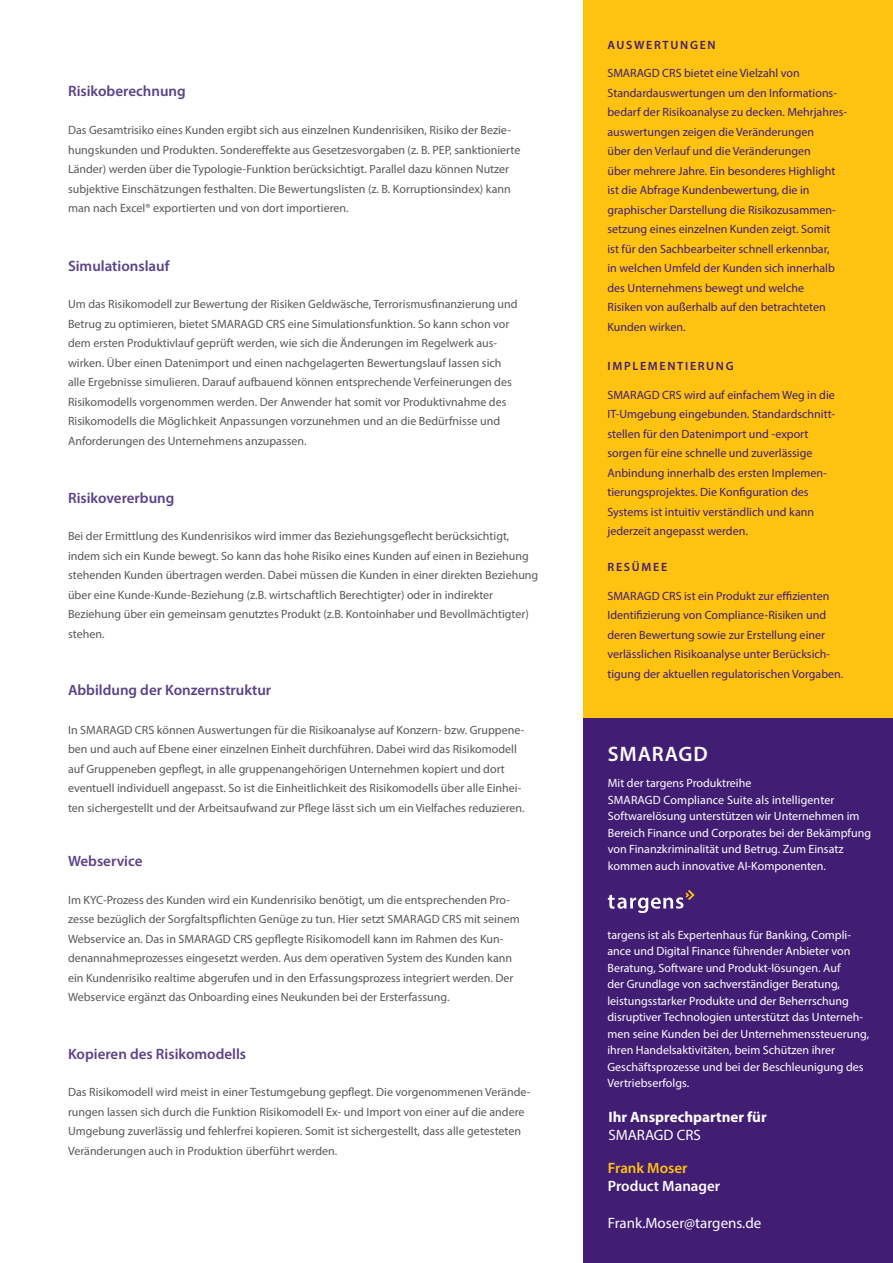
<style>
.page{position:relative;width:893px;height:1263px;background:#fff}
.page>*{position:absolute;margin:0;border:0;box-sizing:border-box;transform-origin:0 0}
.t1{font:600 21px "Myriad Pro";letter-spacing:.04em;color:#fff}
.t2{font:600 15px "Myriad Pro";color:#5c4187}
.t3{font:15px "Myriad Pro";color:#fff}
.t4{font:600 15px/18px "Myriad Pro";color:#fff}
.t5{font:700 15px "Myriad Pro";color:#fff}
.t6{font:12px/19.5px "Myriad Pro";color:#57585a}
.t7{font:12px/19.5px "Myriad Pro";color:#421d74}
.t8{font:12px/16.5px "Myriad Pro";color:#fff}
.t9{font:600 12px "Myriad Pro";letter-spacing:.14em;color:#421d74}
.s1{color:#fec210}
</style>
<div class="page">
<div style="left:584px;top:0;width:309px;height:723px;background:#fec210"></div>
<div style="left:584px;top:719px;width:309px;height:544px;background:#421d74"></div>
<svg style="left:608px;top:890px;width:87px;height:23px"></svg>
<p class="t2" style="left:68px;top:82px;width:119px">Risikoberechnung</p>
<p class="t6" style="left:68px;top:120px;width:454px">Das Gesamtrisiko eines Kunden ergibt sich aus einzelnen Kundenrisiken, Risiko der Bezie&shy;hungskunden und Produkten. Sondereffekte aus Gesetzesvorgaben (z. B. PEP, sanktionierte</p>
<p class="t6" style="left:68px;top:159px;width:443px">Länder) werden über die Typologie-Funktion berücksichtigt. Parallel dazu können Nutzer</p>
<p class="t6" style="left:68px;top:179px;width:444px">subjektive Einschätzungen festhalten. Die Bewertungslisten (z. B. Korruptionsindex) kann</p>
<p class="t6" style="left:68px;top:198px;width:282px">man nach Excel® exportierten und von dort importieren.</p>
<p class="t2" style="left:68px;top:256px;width:103px">Simulationslauf</p>
<p class="t6" style="left:68px;top:294px;width:451px">Um das Risikomodell zur Bewertung der Risiken Geldwäsche, Terrorismusfinanzierung und</p>
<p class="t6" style="left:68px;top:314px;width:443px">Betrug zu optimieren, bietet SMARAGD CRS eine Simulationsfunktion. So kann schon vor</p>
<p class="t6" style="left:68px;top:333px;width:431px">dem ersten Produktivlauf geprüft werden, wie sich die Änderungen im Regelwerk aus-</p>
<p class="t6" style="left:68px;top:353px;width:435px">wirken. Über einen Datenimport und einen nachgelagerten Bewertungslauf lassen sich</p>
<p class="t6" style="left:68px;top:372px;width:445px">alle Ergebnisse simulieren. Darauf aufbauend können entsprechende Verfeinerungen des</p>
<p class="t6" style="left:68px;top:392px;width:440px">Risikomodells vorgenommen werden. Der Anwender hat somit vor Produktivnahme des</p>
<p class="t6" style="left:68px;top:411px;width:434px">Risikomodells die Möglichkeit Anpassungen vorzunehmen und an die Bedürfnisse und</p>
<p class="t6" style="left:68px;top:431px;width:240px">Anforderungen des Unternehmens anzupassen.</p>
<p class="t2" style="left:68px;top:488px;width:108px">Risikovererbung</p>
<p class="t6" style="left:68px;top:526px;width:443px">Bei der Ermittlung des Kundenrisikos wird immer das Beziehungsgeflecht berücksichtigt,</p>
<p class="t6" style="left:68px;top:546px;width:462px">indem sich ein Kunde bewegt. So kann das hohe Risiko eines Kunden auf einen in Beziehung</p>
<p class="t6" style="left:68px;top:565px;width:472px">stehenden Kunden übertragen werden. Dabei müssen die Kunden in einer direkten Beziehung</p>
<p class="t6" style="left:68px;top:585px;width:427px">über eine Kunde-Kunde-Beziehung (z.B. wirtschaftlich Berechtigter) oder in indirekter</p>
<p class="t6" style="left:68px;top:604px;width:462px">Beziehung über ein gemeinsam genutztes Produkt (z.B. Kontoinhaber und Bevollmächtigter)</p>
<p class="t6" style="left:68px;top:624px;width:38px">stehen.</p>
<p class="t2" style="left:68px;top:680px;width:205px">Abbildung der Konzernstruktur</p>
<p class="t6" style="left:68px;top:720px;width:458px">In SMARAGD CRS können Auswertungen für die Risikoanalyse auf Konzern- bzw. Gruppene&shy;ben und auch auf Ebene einer einzelnen Einheit durchführen. Dabei wird das Risikomodell</p>
<p class="t6" style="left:68px;top:759px;width:438px">auf Gruppeneben gepflegt, in alle gruppenangehörigen Unternehmen kopiert und dort</p>
<p class="t6" style="left:68px;top:778px;width:455px">eventuell individuell angepasst. So ist die Einheitlichkeit des Risikomodells über alle Einhei-</p>
<p class="t6" style="left:68px;top:798px;width:458px">ten sichergestellt und der Arbeitsaufwand zur Pflege lässt sich um ein Vielfaches reduzieren.</p>
<p class="t2" style="left:68px;top:851px;width:76px">Webservice</p>
<p class="t6" style="left:68px;top:890px;width:444px">Im KYC-Prozess des Kunden wird ein Kundenrisiko benötigt, um die entsprechenden Pro-</p>
<p class="t6" style="left:68px;top:909px;width:453px">zesse bezüglich der Sorgfaltspflichten Genüge zu tun. Hier setzt SMARAGD CRS mit seinem</p>
<p class="t6" style="left:68px;top:929px;width:437px">Webservice an. Das in SMARAGD CRS gepflegte Risikomodell kann im Rahmen des Kun-</p>
<p class="t6" style="left:68px;top:948px;width:446px">denannahmeprozesses eingesetzt werden. Aus dem operativen System des Kunden kann</p>
<p class="t6" style="left:68px;top:968px;width:447px">ein Kundenrisiko realtime abgerufen und in den Erfassungsprozess integriert werden. Der</p>
<p class="t6" style="left:68px;top:987px;width:383px">Webservice ergänzt das Onboarding eines Neukunden bei der Ersterfassung.</p>
<p class="t2" style="left:68px;top:1044px;width:180px">Kopieren des Risikomodells</p>
<p class="t6" style="left:68px;top:1082px;width:464px">Das Risikomodell wird meist in einer Testumgebung gepflegt. Die vorgenommenen Verände-</p>
<p class="t6" style="left:68px;top:1102px;width:458px">rungen lassen sich durch die Funktion Risikomodell Ex- und Import von einer auf die andere</p>
<p class="t6" style="left:68px;top:1121px;width:455px">Umgebung zuverlässig und fehlerfrei kopieren. Somit ist sichergestellt, dass alle getesteten</p>
<p class="t6" style="left:68px;top:1141px;width:271px">Veränderungen auch in Produktion überführt werden.</p>
<p class="t9" style="left:608px;top:37px;width:110px">AUSWERTUNGEN</p>
<p class="t7" style="left:607px;top:63px;width:194px">SMARAGD CRS bietet eine Vielzahl von</p>
<p class="t7" style="left:607px;top:83px;width:241px">Standardauswertungen um den Informations&shy;bedarf der Risikoanalyse zu decken. Mehrjahres&shy;auswertungen zeigen die Veränderungen</p>
<p class="t7" style="left:607px;top:141px;width:205px">über den Verlauf und die Veränderungen</p>
<p class="t7" style="left:607px;top:161px;width:230px">über mehrere Jahre. Ein besonderes Highlight</p>
<p class="t7" style="left:607px;top:180px;width:204px">ist die Abfrage Kundenbewertung, die in</p>
<p class="t7" style="left:607px;top:200px;width:230px">graphischer Darstellung die Risikozusammen-</p>
<p class="t7" style="left:607px;top:219px;width:225px">setzung eines einzelnen Kunden zeigt. Somit</p>
<p class="t7" style="left:607px;top:239px;width:224px">ist für den Sachbearbeiter schnell erkennbar,</p>
<p class="t7" style="left:607px;top:258px;width:229px">in welchen Umfeld der Kunden sich innerhalb</p>
<p class="t7" style="left:607px;top:278px;width:198px">des Unternehmens bewegt und welche</p>
<p class="t7" style="left:607px;top:297px;width:220px">Risiken von außerhalb auf den betrachteten</p>
<p class="t7" style="left:607px;top:317px;width:80px">Kunden wirken.</p>
<p class="t9" style="left:608px;top:359px;width:128px">IMPLEMENTIERUNG</p>
<p class="t7" style="left:607px;top:385px;width:229px">SMARAGD CRS wird auf einfachem Weg in die</p>
<p class="t7" style="left:607px;top:404px;width:229px">IT-Umgebung eingebunden. Standardschnitt&shy;stellen für den Datenimport und -export</p>
<p class="t7" style="left:607px;top:443px;width:207px">sorgen für eine schnelle und zuverlässige</p>
<p class="t7" style="left:607px;top:463px;width:221px">Anbindung innerhalb des ersten Implemen-</p>
<p class="t7" style="left:607px;top:482px;width:203px">tierungsprojektes. Die Konfiguration des</p>
<p class="t7" style="left:607px;top:502px;width:208px">Systems ist intuitiv verständlich und kann</p>
<p class="t7" style="left:607px;top:521px;width:142px">jederzeit angepasst werden.</p>
<p class="t9" style="left:608px;top:560px;width:61px">RESÜMEE</p>
<p class="t7" style="left:607px;top:586px;width:223px">SMARAGD CRS ist ein Produkt zur effizienten</p>
<p class="t7" style="left:607px;top:605px;width:220px">Identifizierung von Compliance-Risiken und</p>
<p class="t7" style="left:607px;top:625px;width:219px">deren Bewertung sowie zur Erstellung einer</p>
<p class="t7" style="left:607px;top:644px;width:224px">verlässlichen Risikoanalyse unter Berücksich-</p>
<p class="t7" style="left:607px;top:664px;width:237px">tigung der aktuellen regulatorischen Vorgaben.</p>
<p class="t1" style="left:608px;top:740px;width:101px">SMARAGD</p>
<p class="t8" style="left:608px;top:775px;width:265px">Mit der targens Produktreihe<br>SMARAGD Compliance Suite als intelligenter Softwarelösung unterstützen wir Unternehmen im Bereich Finance und Corporates bei der Bekämpfung von Finanzkriminalität und Betrug. Zum Einsatz kommen auch innovative AI-Komponenten.</p>
<p class="t8" style="left:607px;top:926px;width:263px">targens ist als Expertenhaus für Banking, Compli&shy;ance und Digital Finance führender Anbieter von Beratung, Software und Produkt-lösungen. Auf<br>der Grundlage von sachverständiger Beratung, leistungsstarker Produkte und der Beherrschung disruptiver Technologien unterstützt das Unterneh&shy;men seine Kunden bei der Unternehmenssteuerung, ihren Handelsaktivitäten, beim Schützen ihrer Geschäftsprozesse und bei der Beschleunigung des Vertriebserfolgs.</p>
<p class="t5" style="left:608px;top:1107px;width:160px">Ihr Ansprechpartner für</p>
<p class="t3" style="left:608px;top:1125px;width:94px">SMARAGD CRS</p>
<p class="t4" style="left:608px;top:1158px;width:114px"><span class="s1">Frank Moser<br></span>Product Manager</p>
<p class="t3" style="left:608px;top:1214px;width:155px">Frank.Moser@targens.de</p>
</div>
